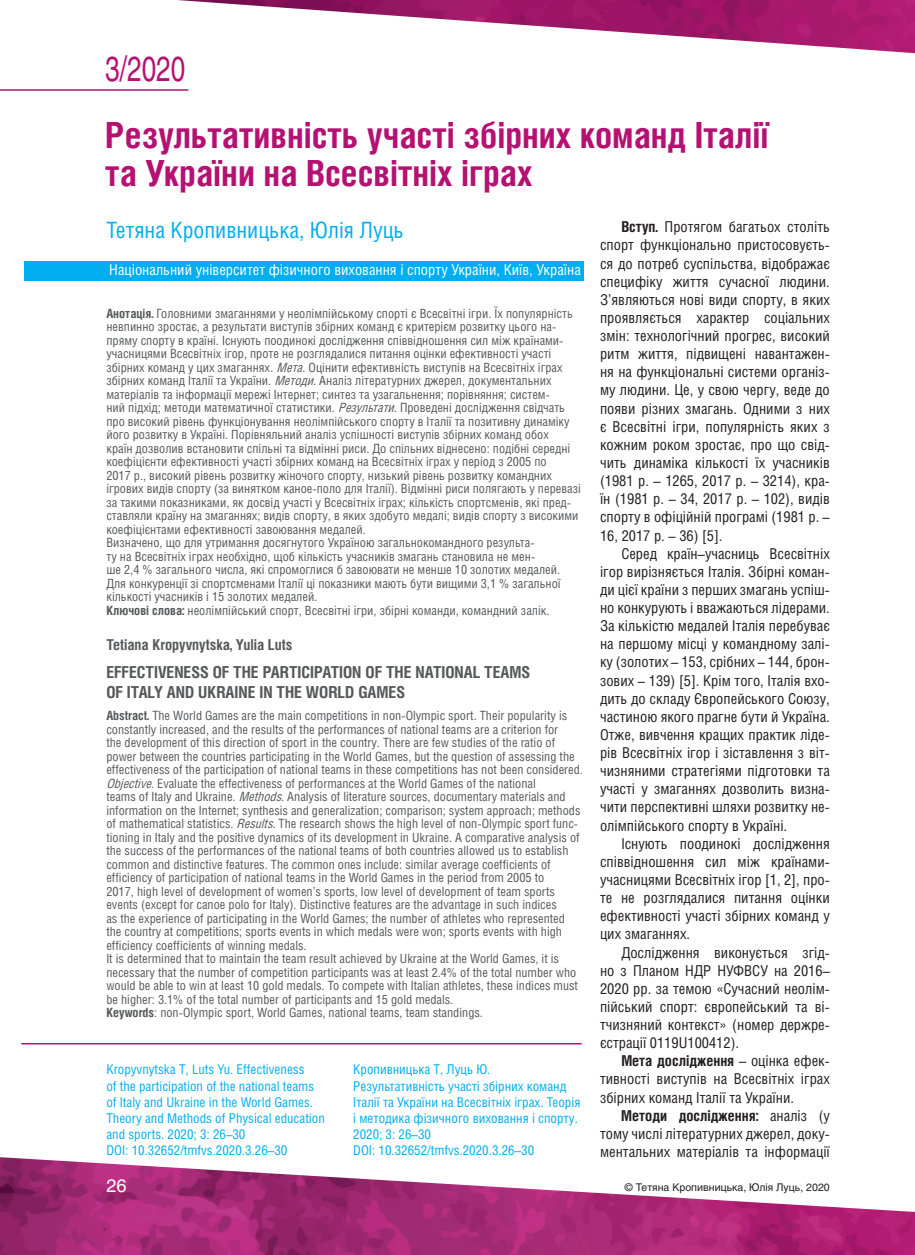
<style>
.page{position:relative;width:915px;height:1255px;background:#fff}
.page>*{position:absolute;margin:0;border:0;box-sizing:border-box;transform-origin:0 0}
.t1{font:700 36px/37.5px "Helios Cond C";color:#b51172}
.t2{font:34.5px "Helios C";color:#b51172;scale:.75 1}
.t3{font:22.5px "Helios Cond C";color:#00aeef}
.t4{font:18px "Helios C";color:#fff}
.t5{font:700 16.5px "Helios Cond C";color:#57585a}
.t6{font:15px/18.1px "Helios Cond C";color:#231f20;text-align:justify}
.t7{font:15px "Helios Cond C";color:#fff}
.t8{font:700 15px "Helios Cond C";color:#57585a}
.t9{font:13.5px/16.2px "Helios Cond C";color:#00aeef}
.t10{font:12.75px/13.5px "Helios Cond C";color:#57585a}
.t11{font:10.5px "Helios C";color:#231f20}
.s1{font-weight:700}
.s2{font-style:italic;font-size:13.5px}
.s3{font-style:italic}
.s4{color:#4b4d50}
</style>
<div class="page">
<img style="left:177px;top:0;width:737px;height:53px">
<img style="left:0;top:1157px;width:914px;height:97px">
<hr style="left:0;top:89px;width:188px;height:2px;background:#b51172">
<div style="left:24px;top:261px;width:559px;height:19px;background:#00aeef"></div>
<hr style="left:21px;top:1042px;width:560px;height:2px;background:#b51172">
<h2 class="t2" style="left:105px;top:48px;width:108px">3/2020</h2>
<h1 class="t1" style="left:105px;top:116px;width:664px">Результативність участі збірних команд Італії та України на Всесвітніх іграх</h1>
<h3 class="t3" style="left:106px;top:216px;width:299px">Тетяна Кропивницька, Юлія Луць</h3>
<p class="t7" style="left:109px;top:261px;width:473px">Національний університет фізичного виховання і спорту України, Київ, Україна</p>
<p class="t10" style="left:106px;top:306px;width:476px"><span class="s1">Анотація.</span> Головними змаганнями у неолімпійському спорті є Всесвітні ігри. Їх популярність невпинно зростає, а результати виступів збірних команд є критерієм розвитку цього на&shy;пряму спорту в країні. Існують поодинокі дослідження співвідношення сил між країнами&shy;учасницями Всесвітніх ігор, проте не розглядалися питання оцінки ефективності участі збірних команд у цих змаганнях<span class="s2">.</span><span class="s3">Мета</span><span class="s2">.</span>Оцінити ефективність виступів на Всесвітніх іграх збірних команд Італії та України. <span class="s3">Методи.</span><span class="s4">А</span>наліз літературних джерел, документальних матеріалів та інформації мережі Інтернет; синтез та узагальнення; порівняння; систем-<br>ний підхід; методи математичної статистики. <span class="s3">Результати.</span>Проведені дослідження свідчать про високий рівень функціонування неолімпійського спорту в Італії та позитивну динаміку його розвитку в Україні. Порівняльний аналіз успішності виступів збірних команд обох<br>країн дозволив встановити спільні та відмінні риси. До спільних віднесено: подібні середні коефіцієнти ефективності участі збірних команд на Всесвітніх іграх у період з 2005 по<br>2017 р., високий рівень розвитку жіночого спорту, низький рівень розвитку командних ігрових видів спорту (за винятком каное-поло для Італії). Відмінні риси полягають у перевазі за такими показниками, як досвід участі у Всесвітніх іграх; кількість спортсменів, які пред&shy;ставляли країну на змаганнях; видів спорту, в яких здобуто медалі; видів спорту з високими коефіцієнтами ефективності завоювання медалей.<br>Визначено, що для утримання досягнутого Україною загальнокомандного результа-<br>ту на Всесвітніх іграх необхідно, щоб кількість учасників змагань становила не мен-<br>ше 2,4 % загального числа, які спромоглися б завоювати не менше 10 золотих медалей.<br>Для конкуренції зі спортсменами Італії ці показники мають бути вищими 3,1 % загальної кількості учасників і 15 золотих медалей.<br><span class="s1">Ключові слова:</span> неолімпійський спорт, Всесвітні ігри, збірні команди, командний залік.</p>
<p class="t8" style="left:106px;top:635px;width:187px">Теtiana Кropyvnytska, Yulia Luts</p>
<p class="t5" style="left:106px;top:662px;width:61px">EFFECTIVENESS</p>
<p class="t5" style="left:212px;top:662px;width:30px">OF THE</p>
<p class="t5" style="left:262px;top:662px;width:133px">PARTICIPATION OF THE</p>
<p class="t5" style="left:415px;top:662px;width:105px">NATIONAL TEAMS</p>
<p class="t5" style="left:106px;top:682px;width:180px">OF ITALY AND UKRAINE IN THE</p>
<p class="t5" style="left:306px;top:682px;width:81px">WORLD GAMES</p>
<p class="t10" style="left:106px;top:708px;width:478px"><span class="s1">Аbstract.</span> The World Games are the main competitions in non-Olympic sport. Their popularity is constantly increased, and the results of the performances of national teams are a criterion for<br>the development of this direction of sport in the country. There are few studies of the ratio of power between the countries participating in the World Games, but the question of assessing the effectiveness of the participation of national teams in these competitions has not been considered.<br><span class="s3">Objective</span>. Evaluate the effectiveness of performances at the World Games of the national<br>teams of Italy and Ukraine. <span class="s3">Methods.</span>Analysis of literature sources, documentary materials and information on the Internet; synthesis and generalization; comparison; system approach; methods of mathematical statistics. <span class="s3">Results.</span>The research shows the high level of non-Olympic sport func&shy;tioning in Italy and the positive dynamics of its development in Ukraine. A comparative analysis of the success of the performances of the national teams of both countries allowed us to establish common and distinctive features. The common ones include: similar average coefficients of efficiency of participation of national teams in the World Games in the period from 2005 to<br>2017, high level of development of women’s sports, low level of development of team sports events (except for canoe polo for Italy). Distinctive features are the advantage in such indices<br>as the experience of participating in the World Games; the number of athletes who represented the country at competitions; sports events in which medals were won; sports events with high efficiency coefficients of winning medals.<br>It is determined that to maintain the team result achieved by Ukraine at the World Games, it is necessary that the number of competition participants was at least 2.4% of the total number who would be able to win at least 10 gold medals. To compete with Italian athletes, these indices must be higher: 3.1% of the total number of participants and 15 gold medals.<br><span class="s1">Keywords</span>: non-Olympic sport, World Games, national teams, team standings.</p>
<p class="t6" style="left:600px;top:218px;width:231px;text-indent:21px"><span class="s1">Вступ.</span> Протягом багатьох століть спорт функціонально пристосовуєть&shy;ся до потреб суспільства, відображає специфіку життя сучасної людини.<br>З’являються нові види спорту, в яких проявляється характер соціальних змін: технологічний прогрес, високий ритм життя, підвищені навантажен&shy;ня на функціональні системи організ&shy;му людини. Це, у свою чергу, веде до появи різних змагань. Одними з них є Всесвітні ігри, популярність яких з кожним роком зростає, про що свід&shy;чить динаміка кількості їх учасників (1981 р. – 1265, 2017 р. – 3214), кра&shy;їн (1981 р. – 34, 2017 р. – 102), видів спорту в офіційній програмі (1981 р. – 16, 2017 р. – 36) [5].</p>
<p class="t6" style="left:600px;top:544px;width:231px;text-indent:21px">Серед країн–учасниць Всесвітніх ігор вирізняється Італія. Збірні коман&shy;ди цієї країни з перших змагань успіш&shy;но конкурують і вважаються лідерами.<br>За кількістю медалей Італія перебуває на першому місці у командному залі&shy;ку (золотих – 153, срібних – 144, брон&shy;зових – 139) [5]. Крім того, Італія вхо&shy;дить до складу Європейського Союзу, частиною якого прагне бути й Україна.<br>Отже, вивчення кращих практик ліде&shy;рів Всесвітніх ігор і зіставлення з віт&shy;чизняними стратегіями підготовки та участі у змаганнях дозволить визна&shy;чити перспективні шляхи розвитку не&shy;олімпійського спорту в Україні.</p>
<p class="t6" style="left:600px;top:834px;width:231px;text-indent:21px">Існують поодинокі дослідження співвідношення сил між країнами&shy;учасницями Всесвітніх ігор [1, 2], про&shy;те не розглядалися питання оцінки ефективності участі збірних команд у цих змаганнях.</p>
<p class="t6" style="left:600px;top:942px;width:231px;text-indent:21px">Дослідження виконується згід&shy;но з Планом НДР НУФВСУ на 2016– 2020 рр. за темою «Сучасний неолім&shy;пійський спорт: європейський та ві&shy;тчизняний контекст» (номер держре&shy;єстрації 0119U100412).</p>
<p class="t6" style="left:600px;top:1051px;width:231px;text-indent:21px"><span class="s1">Мета дослідження</span> – оцінка ефек&shy;тивності виступів на Всесвітніх іграх збірних команд Італії та України.</p>
<p class="t6" style="left:600px;top:1105px;width:231px;text-indent:21px"><span class="s1">Методи дослідження:</span> аналіз (у тому числі літературних джерел, доку&shy;ментальних матеріалів та інформації</p>
<p class="t9" style="left:106px;top:1061px;width:220px">Кropyvnytska T, Luts Yu. Effectiveness<br>of the participation of the national teams of Italy and Ukraine in the World Games.<br>Theory and Methods of Physical education and sports. 2020; 3: 26–30<br>DOI: 10.32652/tmfvs.2020.3.26–30</p>
<p class="t9" style="left:353px;top:1061px;width:229px">Кропивницька Т, Луць Ю.<br>Результативність участі збірних команд Італії та України на Всесвітніх іграх. Теорія і методика фізичного виховання і спорту.<br>2020; 3: 26–30<br>DOI: 10.32652/tmfvs.2020.3.26–30</p>
<h3 class="t4" style="left:106px;top:1175px;width:22px">26</h3>
<p class="t11" style="left:624px;top:1180px;width:206px">© Тетяна Кропивницька, Юлія Луць, 2020</p>
</div>
